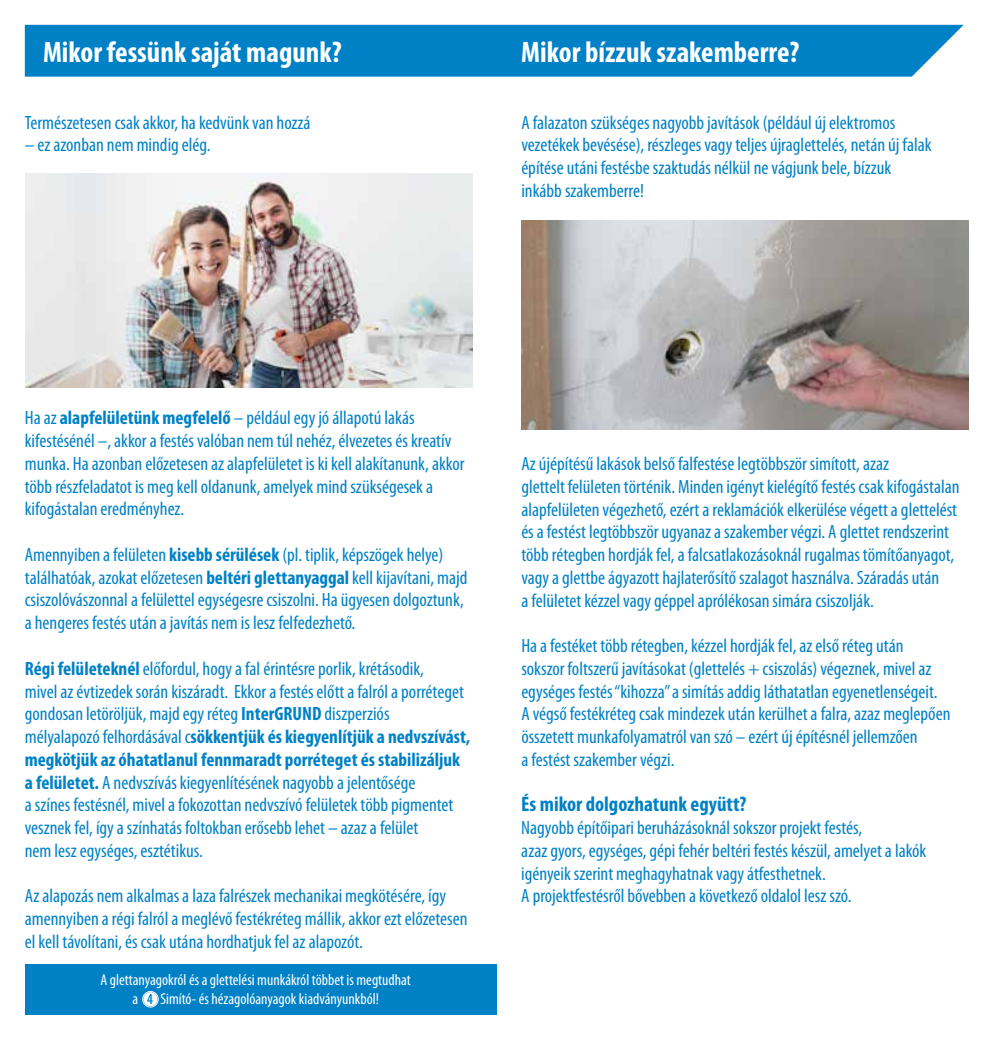
<style>
.page{position:relative;width:993px;height:1042px;background:#fff}
.page>*{position:absolute;margin:0;border:0;box-sizing:border-box;transform-origin:0 0}
.t1{font:700 condensed 29.75px "Myriad Pro";color:#fff}
.t2{font:700 condensed 21px "Myriad Pro";color:#0081c6}
.t3{font:condensed 19.25px/22.8px "Myriad Pro";color:#0081c6}
.t4{font:condensed 15.75px/19.2px "Myriad Pro";color:#fff}
.t5{font:13.83px "Trade Gothic LT Std Bd Cn 20";color:#0089cf}
.s1{font-weight:700}
</style>
<div class="page">
<div style="left:25px;top:25px;width:938px;height:52px;background:#0081c6"></div>
<img style="left:26px;top:174px;width:446px;height:213px">
<img style="left:521px;top:220px;width:446px;height:210px">
<div style="left:25px;top:964px;width:471px;height:51px;background:#0081c6"></div>
<div style="left:143px;top:992px;width:14px;height:14px;background:#fff;border-radius:50%"></div>
<div style="left:142px;top:991px;width:16px;height:16px;border:1px solid #fff;border-radius:50%"></div>
<div style="left:143px;top:992px;width:14px;height:14px;border:1px solid #fff;border-radius:50%"></div>
<h1 class="t1" style="left:43px;top:33px;width:300px">Mikor fessünk saját magunk?</h1>
<h1 class="t1" style="left:521px;top:33px;width:279px">Mikor bízzuk szakemberre?</h1>
<p class="t3" style="left:25px;top:111px;width:287px">Természetesen csak akkor, ha kedvünk van hozzá</p>
<p class="t3" style="left:25px;top:133px;width:187px">– ez azonban nem mindig elég.</p>
<p class="t3" style="left:521px;top:111px;width:411px">A falazaton szükséges nagyobb javítások (például új elektromos vezetékek bevésése), részleges vagy teljes újraglettelés, netán új falak építése utáni festésbe szaktudás nélkül ne vágjunk bele, bízzuk inkább szakemberre!</p>
<p class="t3" style="left:25px;top:406px;width:441px">Ha az <span class="s1">alapfelületünk megfelelő</span> – például egy jó állapotú lakás kifestésénél –, akkor a festés valóban nem túl nehéz, élvezetes és kreatív munka. Ha azonban előzetesen az alapfelületet is ki kell alakítanunk, akkor több részfeladatot is meg kell oldanunk, amelyek mind szükségesek a kifogástalan eredményhez.</p>
<p class="t3" style="left:25px;top:543px;width:444px">Amennyiben a felületen <span class="s1">kisebb sérülések</span> (pl. tiplik, képszögek helye) találhatóak, azokat előzetesen <span class="s1">beltéri glettanyaggal</span> kell kijavítani, majd csiszolóvászonnal a felülettel egységesre csiszolni. Ha ügyesen dolgoztunk, a hengeres festés után a javítás nem is lesz felfedezhető.</p>
<p class="t3" style="left:25px;top:657px;width:447px"><span class="s1">Régi felületeknél</span> előfordul, hogy a fal érintésre porlik, krétásodik,<br>mivel az évtizedek során kiszáradt. Ekkor a festés előtt a falról a porréteget gondosan letöröljük, majd egy réteg <span class="s1">InterGRUND</span> diszperziós<br>mélyalapozó felhordásával c<span class="s1">sökkentjük és kiegyenlítjük a nedvszívást, megkötjük az óhatatlanul fennmaradt porréteget és stabilizáljuk a felületet.</span> A nedvszívás kiegyenlítésének nagyobb a jelentősége<br>a színes festésnél, mivel a fokozottan nedvszívó felületek több pigmentet vesznek fel, így a színhatás foltokban erősebb lehet – azaz a felület<br>nem lesz egységes, esztétikus.</p>
<p class="t3" style="left:25px;top:884px;width:444px">Az alapozás nem alkalmas a laza falrészek mechanikai megkötésére, így amennyiben a régi falról a meglévő festékréteg mállik, akkor ezt előzetesen el kell távolítani, és csak utána hordhatjuk fel az alapozót.</p>
<p class="t4" style="left:132px;top:970px;width:280px;text-indent:-32px">A glettanyagokról és a glettelési munkákról többet is megtudhat a</p>
<p class="t4" style="left:160px;top:989px;width:220px">Simító- és hézagolóanyagok kiadványunkból!</p>
<p class="t5" style="left:147px;top:990px;width:8px">4</p>
<p class="t3" style="left:521px;top:452px;width:439px">Az újépítésű lakások belső falfestése legtöbbször simított, azaz<br>glettelt felületen történik. Minden igényt kielégítő festés csak kifogástalan alapfelületen végezhető, ezért a reklamációk elkerülése végett a glettelést és a festést legtöbbször ugyanaz a szakember végzi. A glettet rendszerint több rétegben hordják fel, a falcsatlakozásoknál rugalmas tömítőanyagot, vagy a glettbe ágyazott hajlaterősítő szalagot használva. Száradás után<br>a felületet kézzel vagy géppel aprólékosan simára csiszolják.</p>
<p class="t3" style="left:521px;top:634px;width:430px">Ha a festéket több rétegben, kézzel hordják fel, az első réteg után sokszor foltszerű javításokat (glettelés + csiszolás) végeznek, mivel az egységes festés “kihozza” a simítás addig láthatatlan egyenetlenségeit.<br>A végső festékréteg csak mindezek után kerülhet a falra, azaz meglepően összetett munkafolyamatról van szó – ezért új építésnél jellemzően<br>a festést szakember végzi.</p>
<p class="t2" style="left:521px;top:791px;width:227px">És mikor dolgozhatunk együtt?</p>
<p class="t3" style="left:521px;top:816px;width:406px">Nagyobb építőipari beruházásoknál sokszor projekt festés,<br>azaz gyors, egységes, gépi fehér beltéri festés készül, amelyet a lakók igényeik szerint meghagyhatnak vagy átfesthetnek.<br>A projektfestésről bővebben a következő oldalol lesz szó.</p>
</div>
